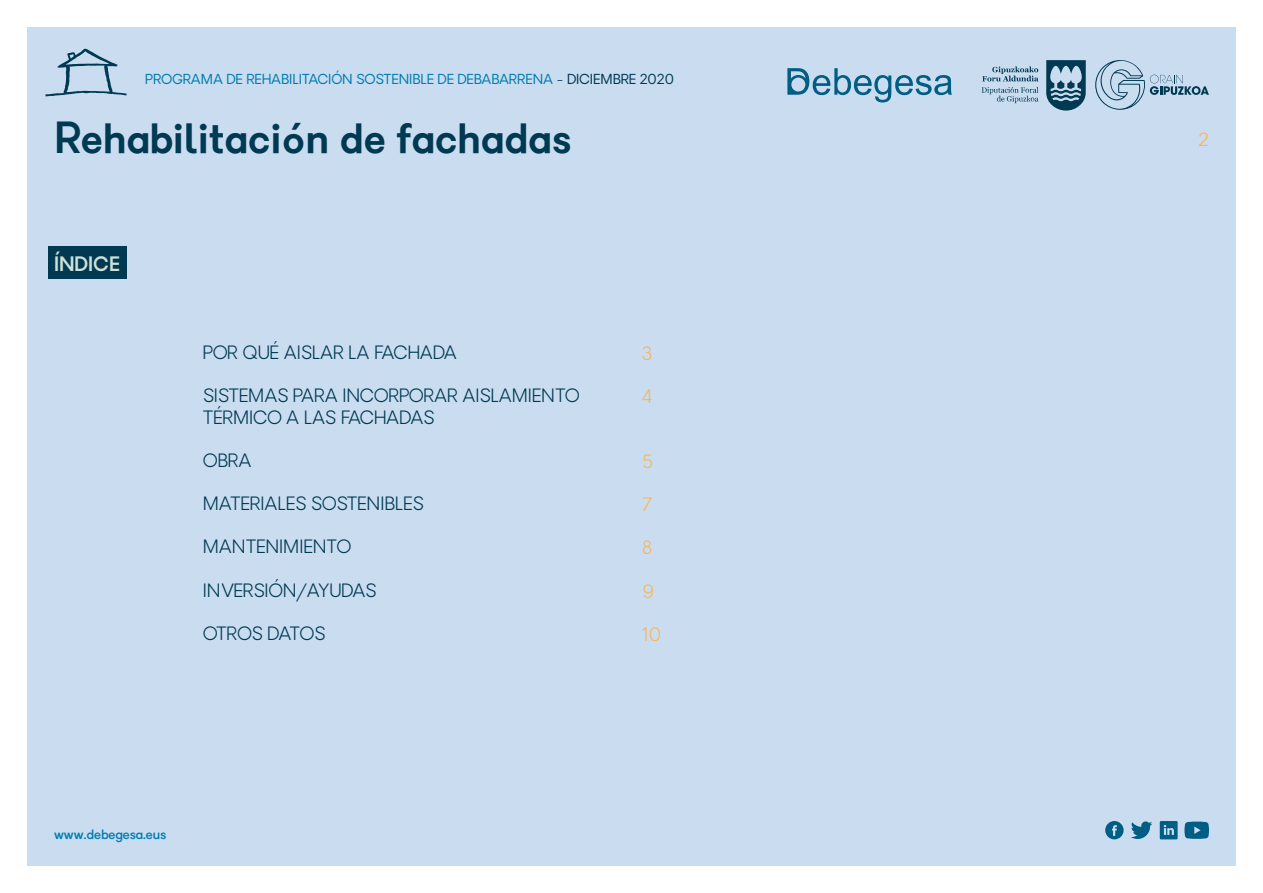
<style>
.page{position:relative;width:1263px;height:893px;background:#fff}
.page>*{position:absolute;margin:0;border:0;box-sizing:border-box;transform-origin:0 0}
.t1{font:600 42px "Granary";color:#003952}
.t2{font:600 19.5px "Granary";color:#cfe0d8}
.t3{font:300 18px/21.6px "Granary";color:#003952}
.t4{font:300 18px "Granary";color:#f9b359}
.t5{font:300 18px "Atlas Grotesk";color:#f9b359}
.t6{font:13.5px "Granary";color:#007cb0}
.t7{font:500 13.5px "Granary";color:#007cb0}
.s1{color:#003952}
</style>
<div class="page">
<div style="left:27px;top:27px;width:1209px;height:839px;background:#caddf0"></div>
<svg style="left:1046px;top:60px;width:40px;height:51px"></svg>
<svg style="left:982px;top:66px;width:56px;height:15px"></svg>
<svg style="left:982px;top:87px;width:56px;height:16px"></svg>
<svg style="left:1095px;top:60px;width:114px;height:50px"></svg>
<svg style="left:45px;top:49px;width:82px;height:47px"></svg>
<svg style="left:1105px;top:821px;width:18px;height:18px"></svg>
<svg style="left:1131px;top:821px;width:21px;height:18px"></svg>
<svg style="left:1184px;top:822px;width:25px;height:17px"></svg>
<svg style="left:1160px;top:821px;width:17px;height:18px"></svg>
<svg style="left:787px;top:68px;width:165px;height:35px"></svg>
<div style="left:48px;top:246px;width:79px;height:33px;background:#003952"></div>
<p class="t6" style="left:145px;top:70px;width:530px">PROGRAMA DE REHABILITACIÓN SOSTENIBLE DE DEBABARRENA <span class="s1">- DICIEMBRE 2020</span></p>
<h1 class="t1" style="left:54px;top:110px;width:519px">Rehabilitación de fachadas</h1>
<p class="t5" style="left:1198px;top:125px;width:12px">2</p>
<p class="t2" style="left:54px;top:251px;width:68px">ÍNDICE</p>
<p class="t3" style="left:203px;top:342px;width:256px">POR QUÉ AISLAR LA FACHADA</p>
<p class="t3" style="left:203px;top:385px;width:378px">SISTEMAS PARA INCORPORAR AISLAMIENTO<br>TÉRMICO A LAS FACHADAS</p>
<p class="t3" style="left:203px;top:450px;width:50px">OBRA</p>
<p class="t3" style="left:203px;top:493px;width:222px">MATERIALES SOSTENIBLES</p>
<p class="t3" style="left:203px;top:536px;width:150px">MANTENIMIENTO</p>
<p class="t3" style="left:203px;top:580px;width:175px">INVERSIÓN/AYUDAS</p>
<p class="t3" style="left:203px;top:623px;width:124px">OTROS DATOS</p>
<p class="t4" style="left:642px;top:342px;width:12px">3</p>
<p class="t4" style="left:642px;top:385px;width:12px">4</p>
<p class="t4" style="left:642px;top:450px;width:13px">5</p>
<p class="t4" style="left:642px;top:493px;width:11px">7</p>
<p class="t4" style="left:642px;top:536px;width:12px">8</p>
<p class="t4" style="left:642px;top:580px;width:13px">9</p>
<p class="t4" style="left:642px;top:623px;width:21px">10</p>
<p class="t7" style="left:54px;top:825px;width:114px">www.debegesa.eus</p>
</div>
